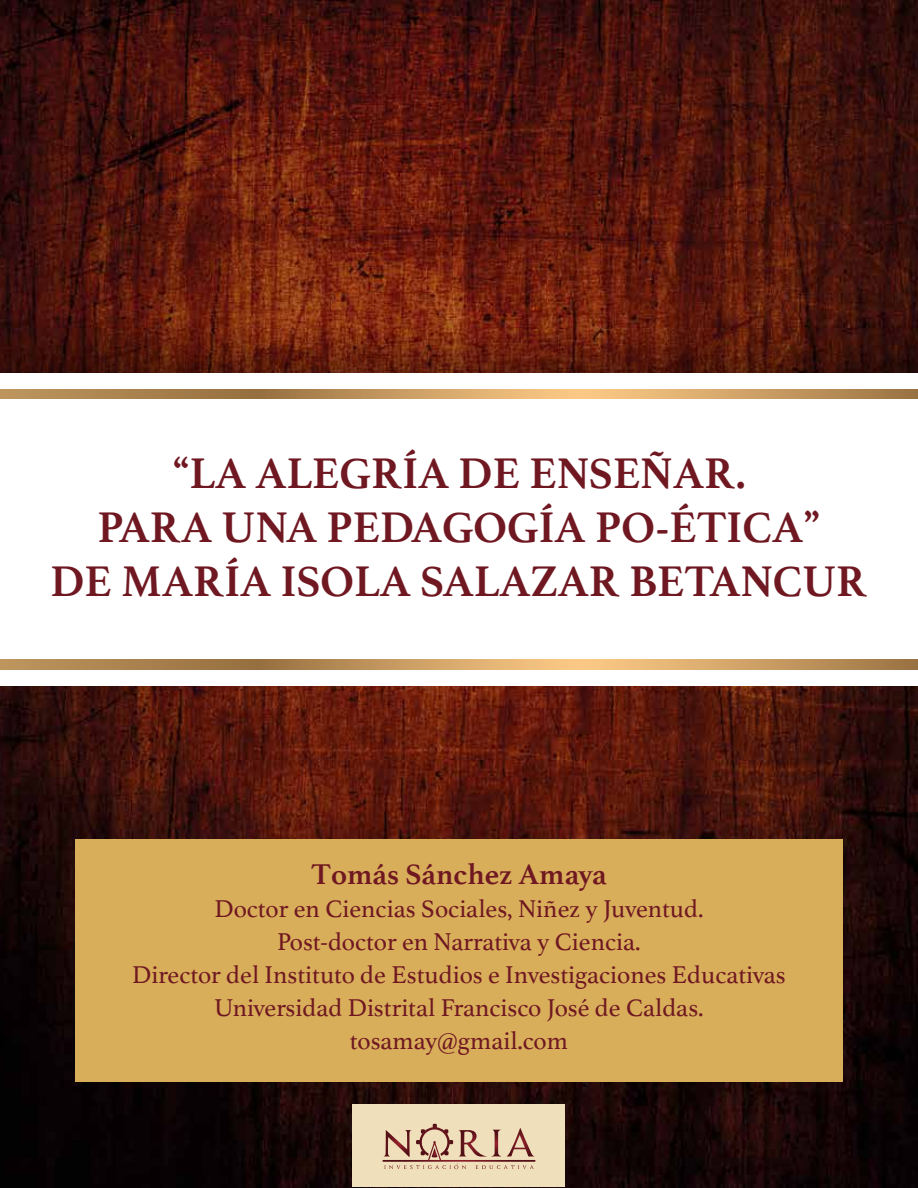
<style>
.page{position:relative;width:918px;height:1188px;background:#fff}
.page>*{position:absolute;margin:0;border:0;box-sizing:border-box;transform-origin:0 0}
.t1{font:700 45px/54px "Athelas";color:#701821;text-align:center}
.t2{font:700 30px "Athelas";color:#701821}
.t3{font:25.5px/33px "Athelas";color:#701821;text-align:center}
</style>
<div class="page">
<img style="left:0;top:0;width:918px;height:1188px">
<svg style="left:0;top:298px;width:918px;height:75px;background:#5d1c0c"></svg>
<div style="left:0;top:373px;width:918px;height:313px;background:#fff"></div>
<svg style="left:0;top:389px;width:918px;height:10px;background:#c3975f"></svg>
<svg style="left:0;top:660px;width:918px;height:9px;background:#c3975f"></svg>
<div style="left:75px;top:839px;width:768px;height:242px;background:#d8ae5b"></div>
<div style="left:353px;top:1105px;width:212px;height:82px;background:#efdfbb"></div>
<svg style="left:383px;top:1124px;width:152px;height:45px"></svg>
<h1 class="t1" style="left:50px;top:445px;width:819px">“LA ALEGRÍA DE ENSEÑAR.<br>PARA UNA PEDAGOGÍA PO-ÉTICA”<br>DE MARÍA ISOLA SALAZAR BETANCUR</h1>
<p class="t2" style="left:311px;top:850px;width:297px">Tomás Sánchez Amaya</p>
<p class="t3" style="left:132px;top:891px;width:655px">Doctor en Ciencias Sociales, Niñez y Juventud.<br>Post-doctor en Narrativa y Ciencia.<br>Director del Instituto de Estudios e Investigaciones Educativas Universidad Distrital Francisco José de Caldas. tosamay@gmail.com</p>
</div>
